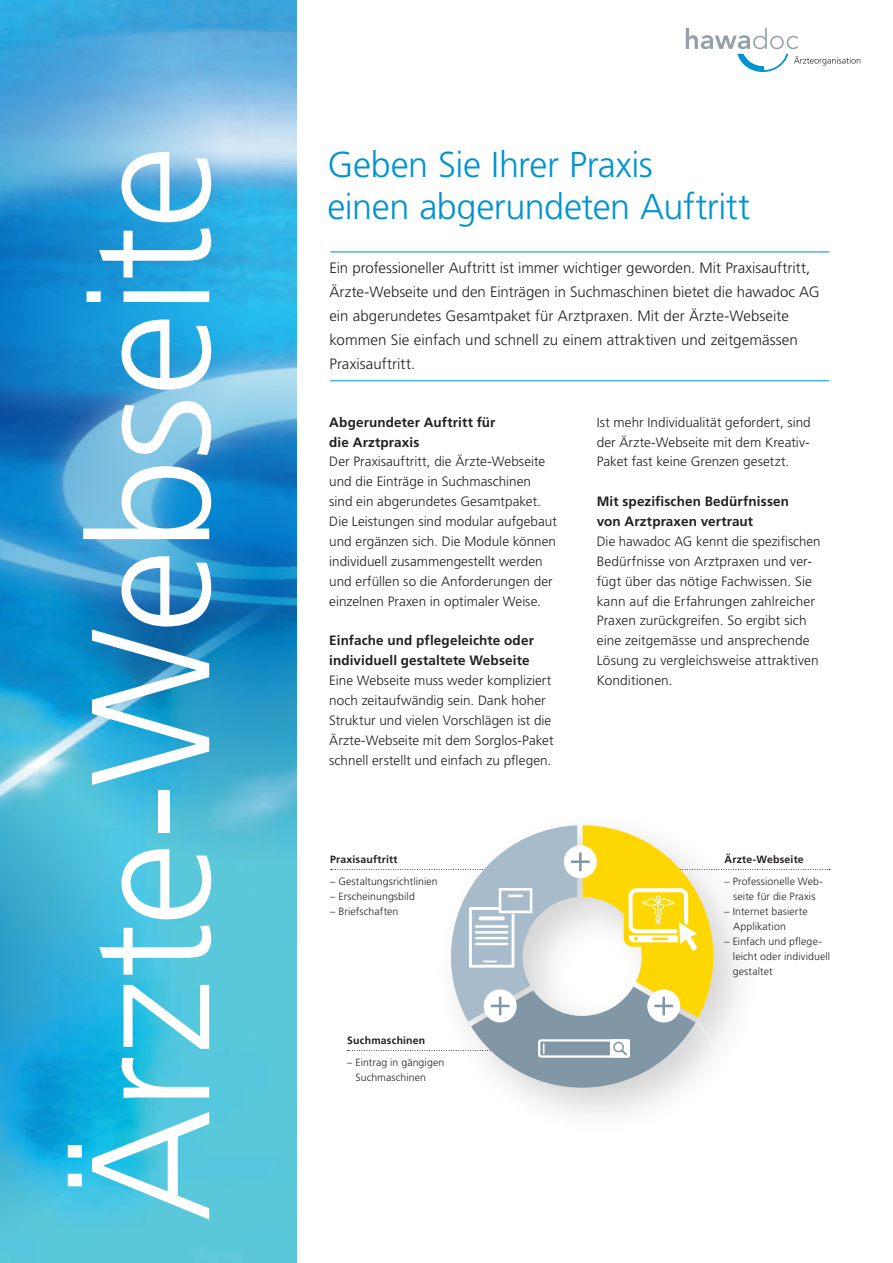
<style>
.page{position:relative;width:893px;height:1263px;background:#fff}
.page>*{position:absolute;margin:0;border:0;box-sizing:border-box;transform-origin:0 0}
.t1{font:300 168px "Frutiger";letter-spacing:-.015em;color:#fff}
.t2{font:300 36px/42px "Frutiger";letter-spacing:-.015em;color:#0093d0}
.t3{font:300 15px/24px "Frutiger";color:#231f20}
.t4{font:300 13.5px/19.8px "Frutiger";letter-spacing:.005em;color:#231f20}
.t5{font:700 13.5px/19.8px "Frutiger";letter-spacing:.01em;color:#231f20}
.t6{font:300 10.5px/15px "Frutiger";letter-spacing:.01em;color:#231f20}
.t7{font:700 10.5px "Frutiger";letter-spacing:.02em;color:#231f20}
</style>
<div class="page">
<img style="left:147px;top:0;width:149px;height:1263px">
<svg style="left:686px;top:28px;width:174px;height:44px"></svg>
<svg style="left:147px;top:294px;width:149px;height:570px"></svg>
<svg style="left:0;top:811px;width:147px;height:452px"></svg>
<svg style="left:0;top:557px;width:147px;height:254px"></svg>
<svg style="left:0;top:0;width:252px;height:557px"></svg>
<hr style="left:330px;top:251px;width:499px;height:2px;background:#49b4e1">
<hr style="left:330px;top:380px;width:499px;height:1px;background:#49b4e1">
<svg style="left:331px;top:821px;width:499px;height:267px"></svg>
<h1 class="t1" style="left:56px;top:1222px;width:1078px;rotate:-90deg">Ärzte-Webseite</h1>
<h2 class="t2" style="left:327px;top:143px;width:424px">Geben Sie Ihrer Praxis<br>einen abgerundeten Auftritt</h2>
<p class="t3" style="left:329px;top:255px;width:492px">Ein professioneller Auftritt ist immer wichtiger geworden. Mit Praxisauftritt, Ärzte-Webseite und den Einträgen in Suchmaschinen bietet die hawadoc AG ein abgerundetes Gesamtpaket für Arztpraxen. Mit der Ärzte-Webseite kommen Sie einfach und schnell zu einem attraktiven und zeitgemässen Praxisauftritt.</p>
<p class="t5" style="left:329px;top:412px;width:168px">Abgerundeter Auftritt für die Arztpraxis</p>
<p class="t4" style="left:329px;top:452px;width:229px">Der Praxisauftritt, die Ärzte-Webseite und die Einträge in Suchmaschinen sind ein abgerundetes Gesamtpaket.<br>Die Leistungen sind modular aufgebaut und ergänzen sich. Die Module können individuell zusammengestellt werden und erfüllen so die Anforderungen der einzelnen Praxen in optimaler Weise.</p>
<p class="t5" style="left:329px;top:631px;width:206px">Einfache und pflegeleichte oder individuell gestaltete Webseite</p>
<p class="t4" style="left:329px;top:670px;width:226px">Eine Webseite muss weder kompliziert noch zeitaufwändig sein. Dank hoher Struktur und vielen Vorschlägen ist die Ärzte-Webseite mit dem Sorglos-Paket schnell erstellt und einfach zu pflegen.</p>
<p class="t7" style="left:330px;top:853px;width:69px">Praxisauftritt</p>
<p class="t6" style="left:330px;top:874px;width:109px">– Gestaltungsrichtlinien</p>
<p class="t6" style="left:330px;top:889px;width:86px">– Erscheinungsbild</p>
<p class="t6" style="left:330px;top:904px;width:70px">– Briefschaften</p>
<p class="t7" style="left:347px;top:1034px;width:80px">Suchmaschinen</p>
<p class="t6" style="left:355px;top:1055px;width:90px;text-indent:-8px">– Eintrag in gängigen<br>Suchmaschinen</p>
<p class="t4" style="left:597px;top:412px;width:216px;text-align:justify">Ist mehr Individualität gefordert, sind der Ärzte-Webseite mit dem Kreativ-Paket fast keine Grenzen gesetzt.</p>
<p class="t5" style="left:597px;top:492px;width:194px">Mit spezifischen Bedürfnissen von Arztpraxen vertraut</p>
<p class="t4" style="left:597px;top:531px;width:225px">Die hawadoc AG kennt die spezifischen Bedürfnisse von Arztpraxen und ver&shy;fügt über das nötige Fachwissen. Sie kann auf die Erfahrungen zahlreicher Praxen zurückgreifen. So ergibt sich eine zeitgemässe und ansprechende Lösung zu vergleichsweise attraktiven Konditionen.</p>
<p class="t7" style="left:724px;top:853px;width:81px">Ärzte-Webseite</p>
<p class="t6" style="left:724px;top:874px;width:100px;text-align:center">– Professionelle Web&shy;seite für die Praxis</p>
<p class="t6" style="left:733px;top:904px;width:76px;text-indent:-9px">– Internet basierte<br>Applikation</p>
<p class="t6" style="left:733px;top:934px;width:99px;text-indent:-8px">– Einfach und pflege&shy;leicht oder individuell gestaltet</p>
</div>
